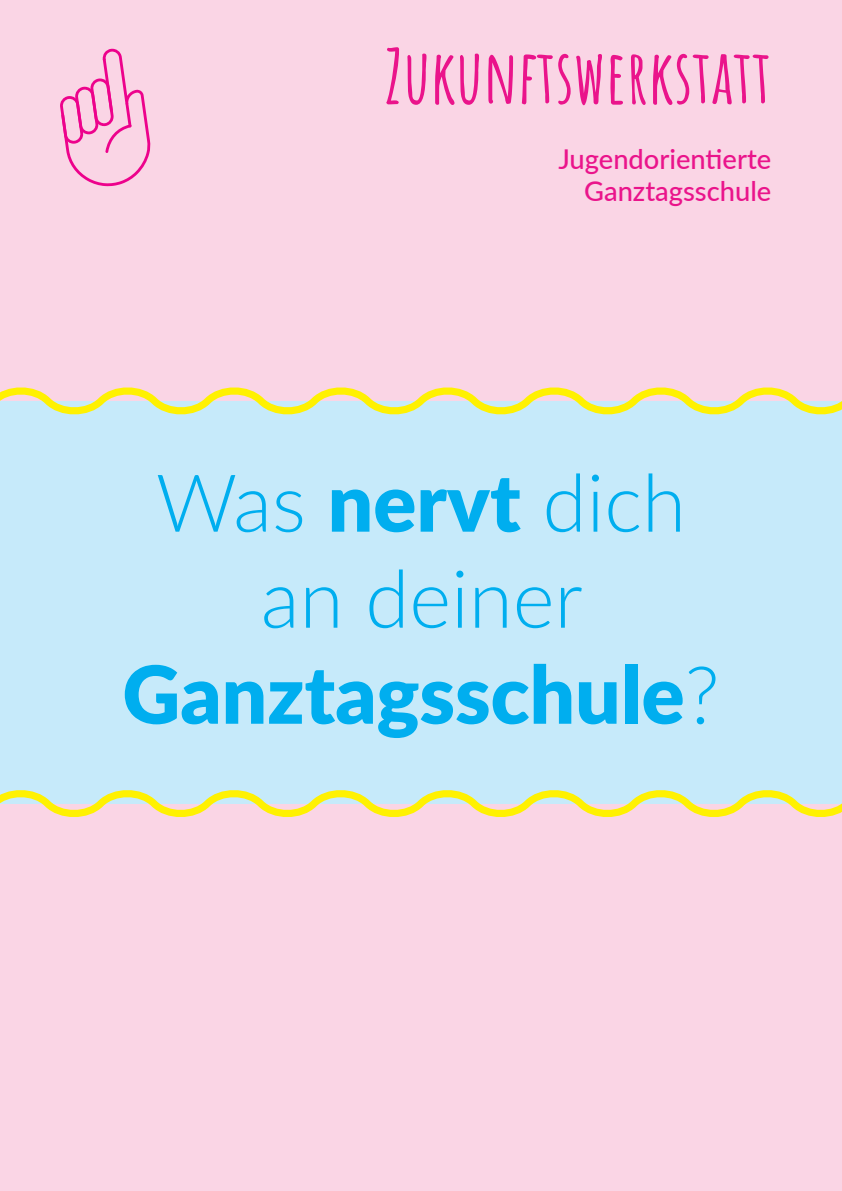
<style>
.page{position:relative;width:842px;height:1191px;background:#fad5e5}
.page>*{position:absolute;margin:0;border:0;box-sizing:border-box;transform-origin:0 0}
.t1{font:900 80px/96px "Lato";color:#00aeef;text-align:center}
.t2{font:700 73.9px "Amatic SC";color:#ea148b}
.t3{font:500 27.3px/32.7px "Lato";color:#ea148b;text-align:right}
.s1{font-weight:300}
</style>
<div class="page">
<div style="left:0;top:401px;width:842px;height:402px;background:#c6eafa"></div>
<svg style="left:0;top:387px;width:842px;height:28px"></svg>
<svg style="left:0;top:790px;width:842px;height:27px"></svg>
<svg style="left:60px;top:48px;width:91px;height:138px"></svg>
<p class="t2" style="left:384px;top:20px;width:388px">Zukunftswerkstatt</p>
<p class="t3" style="left:558px;top:141px;width:214px">Jugendorientierte<br>Ganztagsschule</p>
<p class="t1" style="left:122px;top:451px;width:598px"><span class="s1">Was</span> nervt <span class="s1">dich an deiner<br></span>Ganztagsschule<span class="s1">?</span></p>
</div>
